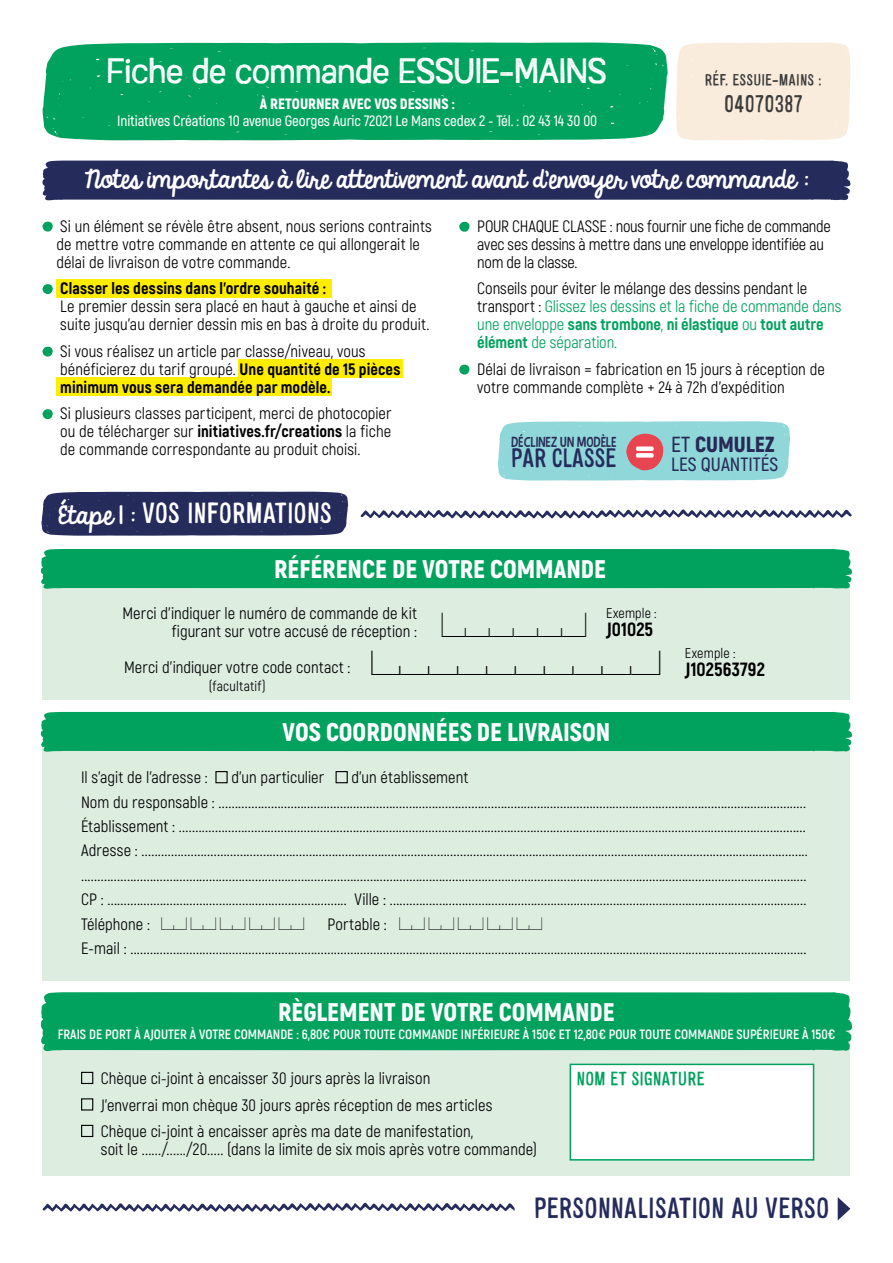
<style>
.page{position:relative;width:893px;height:1263px;background:#fff}
.page>*{position:absolute;margin:0;border:0;box-sizing:border-box;transform-origin:0 0}
.t1{font:33px "Austral Sans Stamp";letter-spacing:-.005em;color:#fff}
.Style_de_paragraphe{font:31.65px "Casesaremplir Roman";letter-spacing:.005em;color:#000;scale:1.2 1}
.Style_de_paragraphe-2{font:31.65px "Casesaremplir Roman";letter-spacing:.005em;color:#000}
.t2{font:27px "Alsina Ultrajada";letter-spacing:-.005em;color:#252c5c}
.t3{font:27px "Alsina Ultrajada";letter-spacing:-.005em;color:#fff}
.t4{font:900 25.5px "Akrobat";color:#fff}
.t5{font:24.75px "Alsina Ultrajada";letter-spacing:-.02em;color:#252c5c}
.t6{font:22.5px "Alsina Ultrajada";letter-spacing:-.005em;color:#3c3c3b}
.t7{font:22.35px "KG Always A Good Time";color:#fff}
.t8{font:900 21.75px "Akrobat";color:#282a55}
.t9{font:600 19.2px "Akrobat";color:#282a55}
.Style_de_paragraphe-3{font:800 19.05px "Akrobat";letter-spacing:.005em;color:#000}
.t10{font:18px "Alsina Ultrajada";letter-spacing:-.005em;color:#00a25e}
.Style_de_paragraphe-4{font:16.5px/18px "Akrobat";letter-spacing:.005em;color:#000}
.Style_de_paragraphe-5{font:16.5px/18px "Akrobat";letter-spacing:-.005em;color:#00a25e}
.Style_de_paragraphe-6{font:16.5px/18px "Akrobat";letter-spacing:-.015em;color:#000}
.t11{font:16.5px "Casesaremplir Roman";color:#000}
.t12{font:600 15px "Akrobat";letter-spacing:-.01em;color:#fff}
.t13{font:900 15px "Akrobat";color:#fff}
.t14{font:15px "Alsina Ultrajada";letter-spacing:.005em;color:#3c3c3b}
.t15{font:14.55px "Bimbo JVE";letter-spacing:-.02em;color:#282a55}
.Style_de_paragraphe-7{font:13.95px "Akrobat";letter-spacing:.01em;color:#000}
.t16{font:700 13.5px "Akrobat";color:#fff}
.s1{font-weight:800}
.s2{color:#000}
.s3{font-weight:600}
.s4{font-family:"KG Always A Good Time";font-size:22.35px}
</style>
<div class="page">
<div style="left:43px;top:581px;width:807px;height:118px;background:#ddede0"></div>
<div style="left:43px;top:744px;width:807px;height:236px;background:#ddede0"></div>
<div style="left:43px;top:1024px;width:807px;height:152px;background:#ddede0"></div>
<div style="left:56px;top:280px;width:276px;height:18px;background:#ffed00"></div>
<div style="left:238px;top:359px;width:164px;height:18px;background:#ffed00"></div>
<div style="left:56px;top:377px;width:276px;height:18px;background:#ffed00"></div>
<div style="left:42px;top:42px;width:626px;height:98px;background:#00a25e"></div>
<div style="left:676px;top:42px;width:174px;height:98px;background:#f9ecdc"></div>
<svg style="left:43px;top:222px;width:10px;height:10px"></svg>
<svg style="left:43px;top:284px;width:10px;height:10px"></svg>
<svg style="left:43px;top:347px;width:10px;height:10px"></svg>
<svg style="left:43px;top:409px;width:10px;height:10px"></svg>
<svg style="left:459px;top:365px;width:10px;height:10px"></svg>
<div style="left:43px;top:160px;width:807px;height:40px;background:#252c5c"></div>
<div style="left:41px;top:492px;width:307px;height:44px;background:#252c5c"></div>
<svg style="left:360px;top:509px;width:492px;height:9px"></svg>
<svg style="left:43px;top:1203px;width:471px;height:9px"></svg>
<div style="left:41px;top:549px;width:811px;height:40px;background:#00a25e"></div>
<div style="left:41px;top:712px;width:811px;height:40px;background:#00a25e"></div>
<div style="left:41px;top:992px;width:811px;height:59px;background:#00a25e"></div>
<div style="left:215px;top:771px;width:13px;height:12px;border:1px solid #000"></div>
<div style="left:336px;top:771px;width:12px;height:12px;border:1px solid #000"></div>
<div style="left:81px;top:1072px;width:12px;height:12px;border:1px solid #000"></div>
<div style="left:81px;top:1098px;width:12px;height:12px;border:1px solid #000"></div>
<div style="left:81px;top:1125px;width:12px;height:12px;border:1px solid #000"></div>
<div style="left:570px;top:1064px;width:244px;height:96px;background:#fff;border:2px solid #00a25e"></div>
<svg style="left:838px;top:1197px;width:12px;height:23px"></svg>
<svg style="left:459px;top:222px;width:10px;height:10px"></svg>
<svg style="left:498px;top:421px;width:292px;height:59px"></svg>
<p class="t1" style="left:107px;top:45px;width:501px">Fiche de commande ESSUIE-MAINS</p>
<p class="t13" style="left:260px;top:94px;width:196px">À RETOURNER AVEC VOS DESSINS :</p>
<p class="t12" style="left:117px;top:112px;width:481px">Initiatives Créations 10 avenue Georges Auric 72021 Le Mans cedex 2 - Tél. : 02 43 14 30 00</p>
<p class="t14" style="left:705px;top:69px;width:118px">RÉF. ESSUIE-MAINS :</p>
<p class="t6" style="left:724px;top:88px;width:81px">04070387</p>
<p class="t7" style="left:84px;top:162px;width:725px">Notes importantes à lire attentivement avant d’envoyer votre commande :</p>
<p class="Style_de_paragraphe-4" style="left:57px;top:217px;width:377px">Si un élément se révèle être absent, nous serions contraints de mettre votre commande en attente ce qui allongerait le délai de livraison de votre commande.</p>
<p class="Style_de_paragraphe-4" style="left:60px;top:279px;width:371px"><span class="s1">Classer les dessins dans l’ordre souhaité :<br></span>Le premier dessin sera placé en haut à gauche et ainsi de suite jusqu’au dernier dessin mis en bas à droite du produit.</p>
<p class="Style_de_paragraphe-4" style="left:60px;top:342px;width:342px">Si vous réalisez un article par classe/niveau, vous bénéficierez du tarif groupé. <span class="s1">Une quantité de 15 pièces minimum vous sera demandée par modèle.</span></p>
<p class="Style_de_paragraphe-4" style="left:60px;top:404px;width:333px;text-align:justify">Si plusieurs classes participent, merci de photocopier ou de télécharger sur <span class="s1">initiatives.fr/creations</span> la fiche de commande correspondante au produit choisi.</p>
<p class="Style_de_paragraphe-6" style="left:477px;top:217px;width:355px">POUR CHAQUE CLASSE : nous fournir une fiche de commande avec ses dessins à mettre dans une enveloppe identifiée au nom de la classe.</p>
<p class="Style_de_paragraphe-5" style="left:477px;top:279px;width:366px"><span class="s2">Conseils pour éviter le mélange des dessins pendant le transport :</span> Glissez les dessins et la fiche de commande dans une enveloppe <span class="s1">sans trombone</span>, <span class="s1">ni élastique</span> ou <span class="s1">tout autre élément</span> de séparation.</p>
<p class="Style_de_paragraphe-4" style="left:477px;top:360px;width:349px">Délai de livraison = fabrication en 15 jours à réception de votre commande complète + 24 à 72h d’expédition</p>
<p class="t15" style="left:511px;top:433px;width:107px">DÉCLINEZ UN MODÈLE</p>
<p class="t5" style="left:511px;top:440px;width:108px">PAR CLASSE</p>
<p class="t8" style="left:671px;top:430px;width:105px"><span class="s3">ET</span> CUMULEZ</p>
<p class="t9" style="left:671px;top:453px;width:109px">LES QUANTITÉS</p>
<p class="t3" style="left:58px;top:494px;width:275px"><span class="s4">Étape 1 :</span> VOS INFORMATIONS</p>
<p class="t4" style="left:274px;top:553px;width:334px">RÉFÉRENCE DE VOTRE COMMANDE</p>
<p class="Style_de_paragraphe-4" style="left:123px;top:604px;width:296px;text-align:right">Merci d’indiquer le numéro de commande de kit figurant sur votre accusé de réception :</p>
<p class="Style_de_paragraphe-4" style="left:124px;top:658px;width:228px">Merci d’indiquer votre code contact :</p>
<p class="Style_de_paragraphe-7" style="left:209px;top:678px;width:58px">(facultatif)</p>
<p class="Style_de_paragraphe-7" style="left:606px;top:605px;width:52px">Exemple :</p>
<p class="Style_de_paragraphe-2" style="left:442px;top:608px;width:146px">ABBBBC</p>
<p class="Style_de_paragraphe-3" style="left:606px;top:617px;width:49px">J01025</p>
<p class="Style_de_paragraphe" style="left:371px;top:646px;width:242px">ABBBBBBBBC</p>
<p class="t4" style="left:283px;top:716px;width:329px">VOS COORDONNÉES DE LIVRAISON</p>
<p class="Style_de_paragraphe-7" style="left:685px;top:645px;width:52px">Exemple :</p>
<p class="Style_de_paragraphe-3" style="left:685px;top:657px;width:82px">J102563792</p>
<p class="Style_de_paragraphe-4" style="left:81px;top:768px;width:128px">Il s’agit de l’adresse :</p>
<p class="Style_de_paragraphe-4" style="left:231px;top:768px;width:94px">d’un particulier</p>
<p class="Style_de_paragraphe-4" style="left:352px;top:768px;width:118px">d’un établissement</p>
<p class="Style_de_paragraphe-4" style="left:81px;top:793px;width:726px">Nom du responsable : ...................................................................................................................................................................................</p>
<p class="Style_de_paragraphe-4" style="left:81px;top:817px;width:726px">Établissement : ...............................................................................................................................................................................................</p>
<p class="Style_de_paragraphe-4" style="left:81px;top:842px;width:728px">Adresse : ...........................................................................................................................................................................................................</p>
<p class="Style_de_paragraphe-4" style="left:81px;top:866px;width:727px">.............................................................................................................................................................................................................................</p>
<p class="Style_de_paragraphe-4" style="left:81px;top:890px;width:727px">CP : ......................................................................... Ville : ...............................................................................................................................</p>
<p class="Style_de_paragraphe-4" style="left:81px;top:915px;width:70px">Téléphone :</p>
<p class="Style_de_paragraphe-4" style="left:328px;top:915px;width:61px">Portable :</p>
<p class="Style_de_paragraphe-4" style="left:81px;top:939px;width:727px">E-mail : ..............................................................................................................................................................................................................</p>
<p class="t11" style="left:161px;top:915px;width:144px">AE AE AE AE AE</p>
<p class="t11" style="left:400px;top:915px;width:144px">AE AE AE AE AE</p>
<p class="t4" style="left:278px;top:996px;width:338px">RÈGLEMENT DE VOTRE COMMANDE</p>
<p class="t16" style="left:58px;top:1026px;width:779px">FRAIS DE PORT À AJOUTER À VOTRE COMMANDE : 6,80€ POUR TOUTE COMMANDE INFÉRIEURE À 150€ ET 12,80€ POUR TOUTE COMMANDE SUPÉRIEURE À 150€</p>
<p class="Style_de_paragraphe-4" style="left:101px;top:1069px;width:331px">Chèque ci-joint à encaisser 30 jours après la livraison</p>
<p class="Style_de_paragraphe-4" style="left:101px;top:1096px;width:393px">J’enverrai mon chèque 30 jours après réception de mes articles</p>
<p class="Style_de_paragraphe-4" style="left:101px;top:1122px;width:438px">Chèque ci-joint à encaisser après ma date de manifestation,<br>soit le ....../....../20..... (dans la limite de six mois après votre commande)</p>
<p class="t10" style="left:576px;top:1066px;width:130px">NOM ET SIGNATURE</p>
<p class="t2" style="left:534px;top:1189px;width:297px">PERSONNALISATION AU VERSO</p>
</div>
